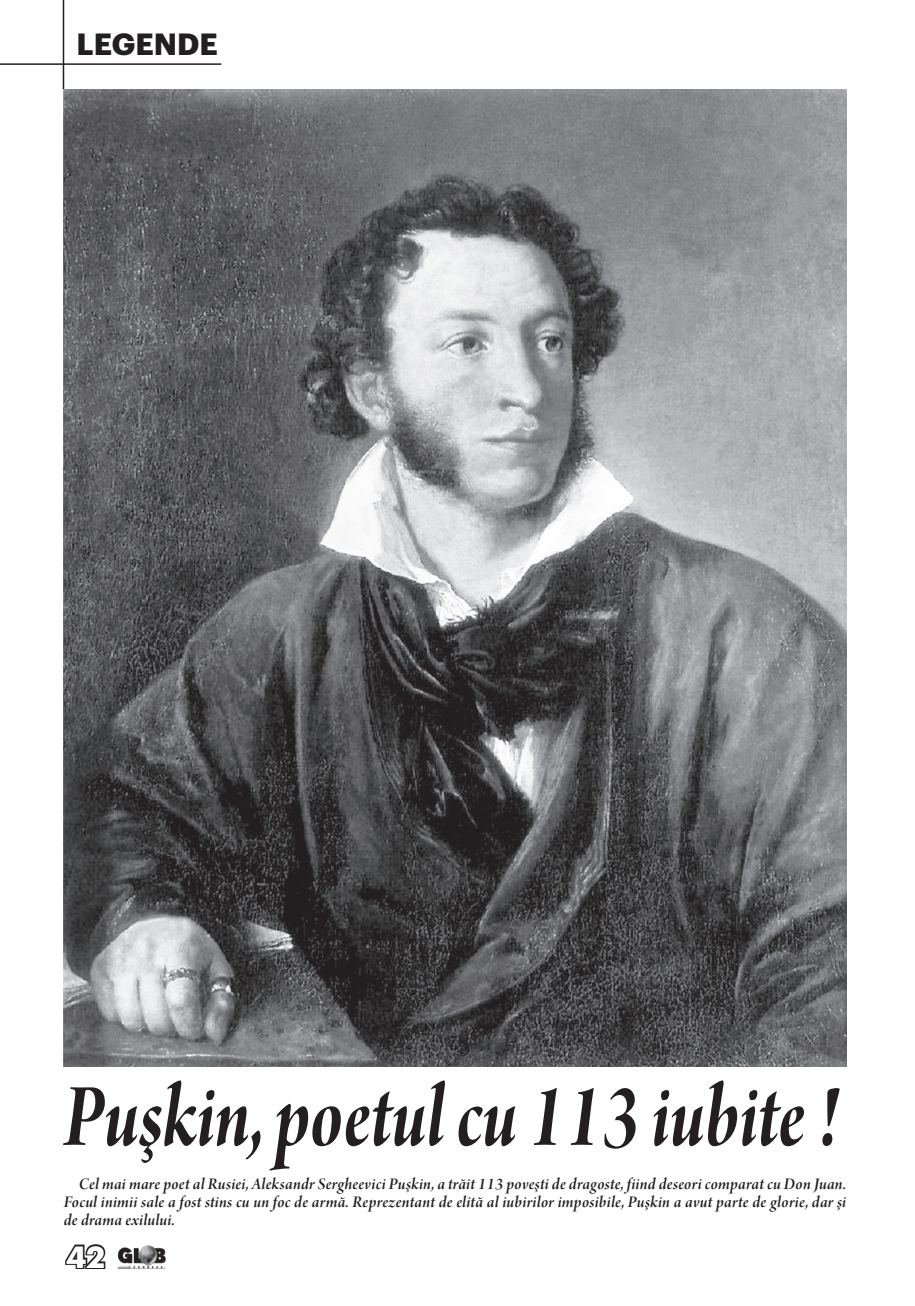
<style>
.page{position:relative;width:915px;height:1306px;background:#fff}
.page>*{position:absolute;margin:0;border:0;box-sizing:border-box;transform-origin:0 0}
.t1{font:95.25px "Arno Pro Bold Italic Display";letter-spacing:-.005em;color:#231f20;scale:.8 1}
.t2{font:700 30px "Graphik";color:#231f20}
.t3{font:700 30px "Graphik";color:#fff}
.t4{font:17.25px/18px "Arno Pro Smbd Italic Display";letter-spacing:.015em;color:#231f20;text-align:justify}
</style>
<div class="page">
<hr style="left:63px;top:0;width:1px;height:89px;background:#231f20">
<hr style="left:0;top:63px;width:221px;height:2px;background:#231f20">
<svg style="left:65px;top:1244px;width:41px;height:25px"></svg>
<img style="left:117px;top:1245px;width:49px;height:24px">
<img style="left:64px;top:89px;width:781px;height:977px">
<h2 class="t2" style="left:77px;top:21px;width:143px">LEGENDE</h2>
<h1 class="t1" style="left:64px;top:1063px;width:968px">Puşkin, poetul cu 113 iubite !</h1>
<p class="t4" style="left:64px;top:1175px;width:783px;text-indent:15px">Cel mai mare poet al Rusiei, Aleksandr Sergheevici Puşkin, a trăit 113 poveşti de dragoste, fiind deseori comparat cu Don Juan.<br>Focul inimii sale a fost stins cu un foc de armă. Reprezentant de elită al iubirilor imposibile, Puşkin a avut parte de glorie, dar şi de drama exilului.</p>
<h2 class="t3" style="left:66px;top:1233px;width:40px">42</h2>
</div>
